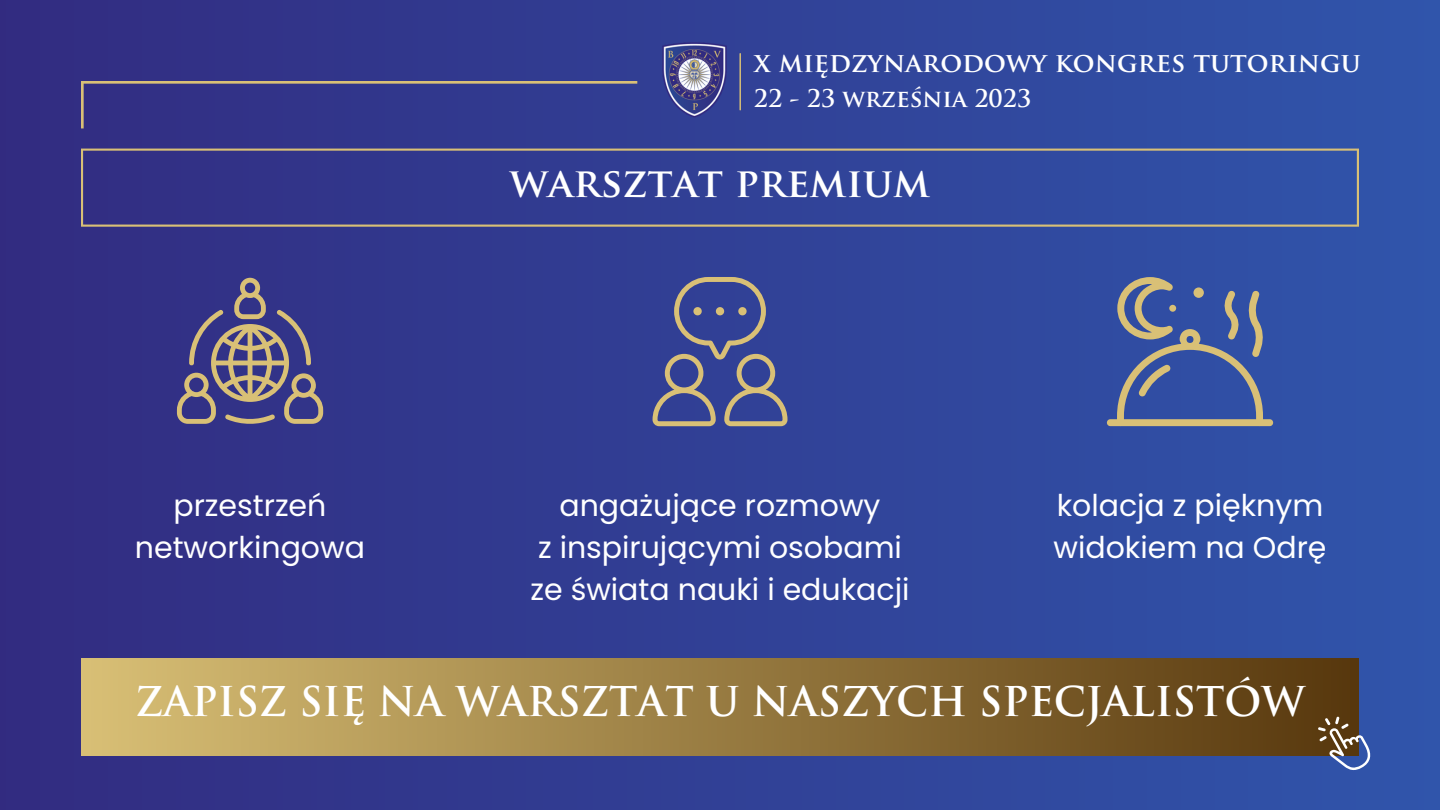
<style>
.page{position:relative;width:1440px;height:810px;background:#fff}
.page>*{position:absolute;margin:0;border:0;box-sizing:border-box;transform-origin:0 0}
.t1{font:700 40px "Trajan Pro";color:#fff}
.t2{font:30px/42px "Poppins";color:#fff}
.t3{font:700 26.5px "Trajan Pro";color:#fff}
.t4{font:700 23.7px "Trajan Pro";color:#fff}
</style>
<div class="page">
<div style="left:0;top:0;width:1440px;height:810px;background:linear-gradient(to right,#322c80,#3055ab)"></div>
<hr style="left:739px;top:54px;width:2px;height:56px;background:#d9c076">
<img style="left:661px;top:35px;width:69px;height:94px">
<svg style="left:81px;top:81px;width:556px;height:47px;background:#3b3e89"></svg>
<svg style="left:81px;top:149px;width:1278px;height:78px;background:#394694"></svg>
<svg style="left:177px;top:278px;width:146px;height:147px;background:#5e5882"></svg>
<svg style="left:653px;top:277px;width:135px;height:149px;background:#51588f"></svg>
<svg style="left:1107px;top:277px;width:166px;height:149px;background:#569"></svg>
<img style="left:81px;top:658px;width:1278px;height:98px">
<svg style="left:1318px;top:717px;width:53px;height:53px;background:#676572"></svg>
<p class="t3" style="left:754px;top:52px;width:608px">x międzynarodowy kongres tutoringu</p>
<p class="t4" style="left:754px;top:90px;width:279px">22 - 23 września 2023</p>
<p class="t2" style="left:174px;top:485px;width:154px">przestrzeń</p>
<p class="t2" style="left:135px;top:527px;width:232px">networkingowa</p>
<p class="t1" style="left:510px;top:167px;width:422px">warsztat premium</p>
<p class="t2" style="left:559px;top:485px;width:323px">angażujące rozmowy</p>
<p class="t2" style="left:530px;top:527px;width:381px">z inspirującymi osobami ze świata nauki i edukacji</p>
<p class="t2" style="left:1054px;top:485px;width:274px">kolacja z pięknym widokiem na Odrę</p>
<p class="t1" style="left:135px;top:686px;width:1172px">ZAPISZ SIĘ NA WARSZTAT U NASZYCH SPECJALISTÓW</p>
</div>
